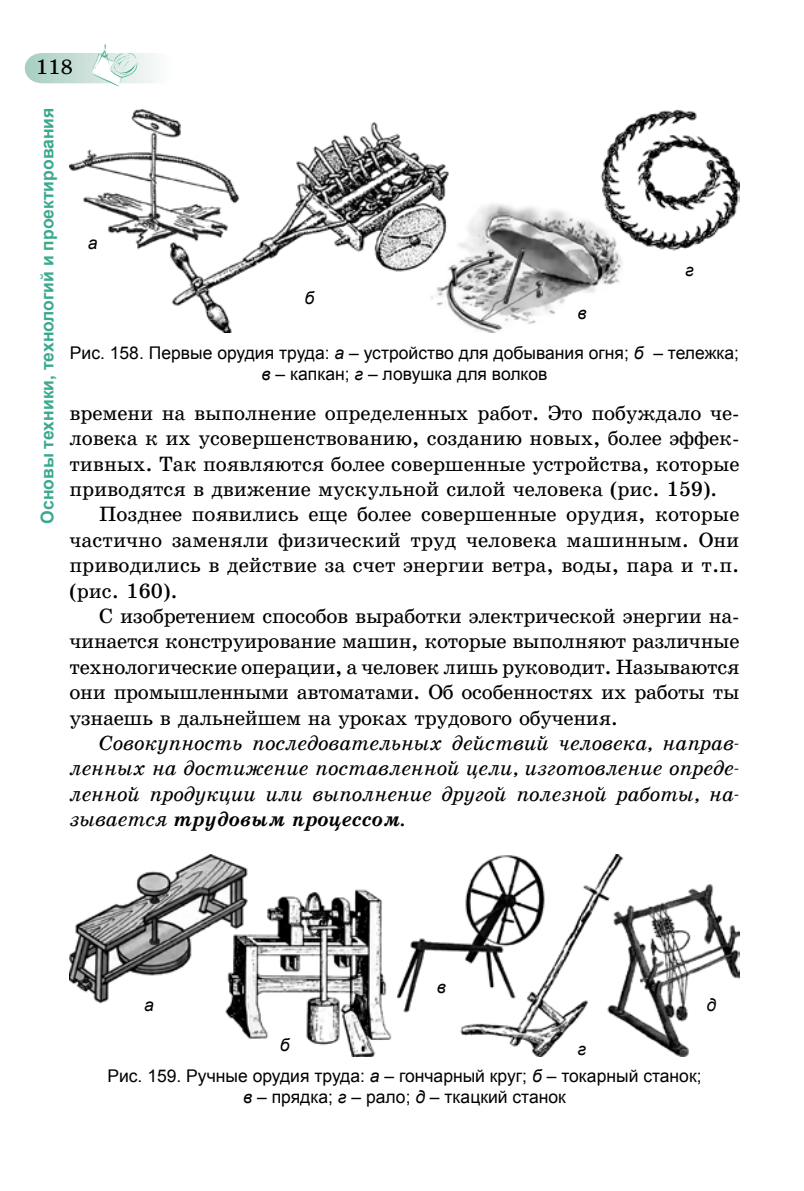
<style>
.page{position:relative;width:804px;height:1191px;background:#fff}
.page>*{position:absolute;margin:0;border:0;box-sizing:border-box;transform-origin:0 0}
.Text_osn{font:21px/25.4px "School Book Alx";letter-spacing:-.005em;color:#000;text-align:justify}
.Text_osn-2{font:italic 21px/25.4px "School Book Alx";letter-spacing:-.01em;color:#000;text-align:justify}
.malyunok_pidpis{font:17.5px/21px "Arial";color:#000;text-align:center}
.t1{font:700 17.5px "Arial";color:#3aa98d}
.t2{font:italic 17.5px "Arial";color:#000}
.s1{font-style:italic}
.s2{font-weight:700}
</style>
<div class="page">
<svg style="left:25px;top:44px;width:130px;height:42px"></svg>
<img style="left:70px;top:109px;width:669px;height:224px">
<img style="left:70px;top:854px;width:669px;height:202px">
<p class="Text_osn" style="left:36px;top:54px;width:38px">118</p>
<p class="t1" style="left:36px;top:524px;width:417px;rotate:-90deg">Основы техники, технологий и проектирования</p>
<p class="t2" style="left:88px;top:232px;width:11px">а</p>
<p class="t2" style="left:685px;top:258px;width:10px">г</p>
<p class="t2" style="left:304px;top:286px;width:11px">б</p>
<p class="t2" style="left:577px;top:301px;width:11px">в</p>
<p class="malyunok_pidpis" style="left:70px;top:342px;width:670px">Рис. 158. Первые орудия труда: <span class="s1">а</span> – устройство для добывания огня; <span class="s1">б</span> – тележка; <span class="s1">в</span> – капкан; <span class="s1">г</span> – ловушка для волков</p>
<p class="Text_osn" style="left:69px;top:400px;width:671px">времени на выполнение определенных работ. Это побуждало че&shy;ловека к их усовершенствованию, созданию новых, более эффек&shy;тивных. Так появляются более совершенные устройства, которые приводятся в движение мускульной силой человека (рис. 159).</p>
<p class="Text_osn" style="left:69px;top:502px;width:671px;text-indent:30px">Позднее появились еще более совершенные орудия, которые частично заменяли физический труд человека машинным. Они приводились в действие за счет энергии ветра, воды, пара и т.п. (рис. 160).</p>
<p class="Text_osn" style="left:69px;top:603px;width:671px;text-indent:30px">С изобретением способов выработки электрической энергии на&shy;чинается конструирование машин, которые выполняют различные технологические операции, а человек лишь руководит. Называются они промышленными автоматами. Об особенностях их работы ты узнаешь в дальнейшем на уроках трудового обучения.</p>
<p class="Text_osn-2" style="left:69px;top:730px;width:671px;text-indent:30px">Совокупность последовательных действий человека, направ&shy;ленных на достижение поставленной цели, изготовление опреде&shy;ленной продукции или выполнение другой полезной работы, на&shy;зывается <span class="s2">трудовым процессом</span>.</p>
<p class="t2" style="left:144px;top:993px;width:11px">а</p>
<p class="t2" style="left:280px;top:1034px;width:11px">б</p>
<p class="t2" style="left:437px;top:975px;width:11px">в</p>
<p class="t2" style="left:577px;top:1038px;width:10px">г</p>
<p class="t2" style="left:706px;top:993px;width:11px">д</p>
<p class="malyunok_pidpis" style="left:107px;top:1065px;width:595px">Рис. 159. Ручные орудия труда: <span class="s1">а</span> – гончарный круг; <span class="s1">б</span> – токарный станок; <span class="s1">в</span> – прядка; <span class="s1">г</span> – рало; <span class="s1">д</span> – ткацкий станок</p>
</div>
